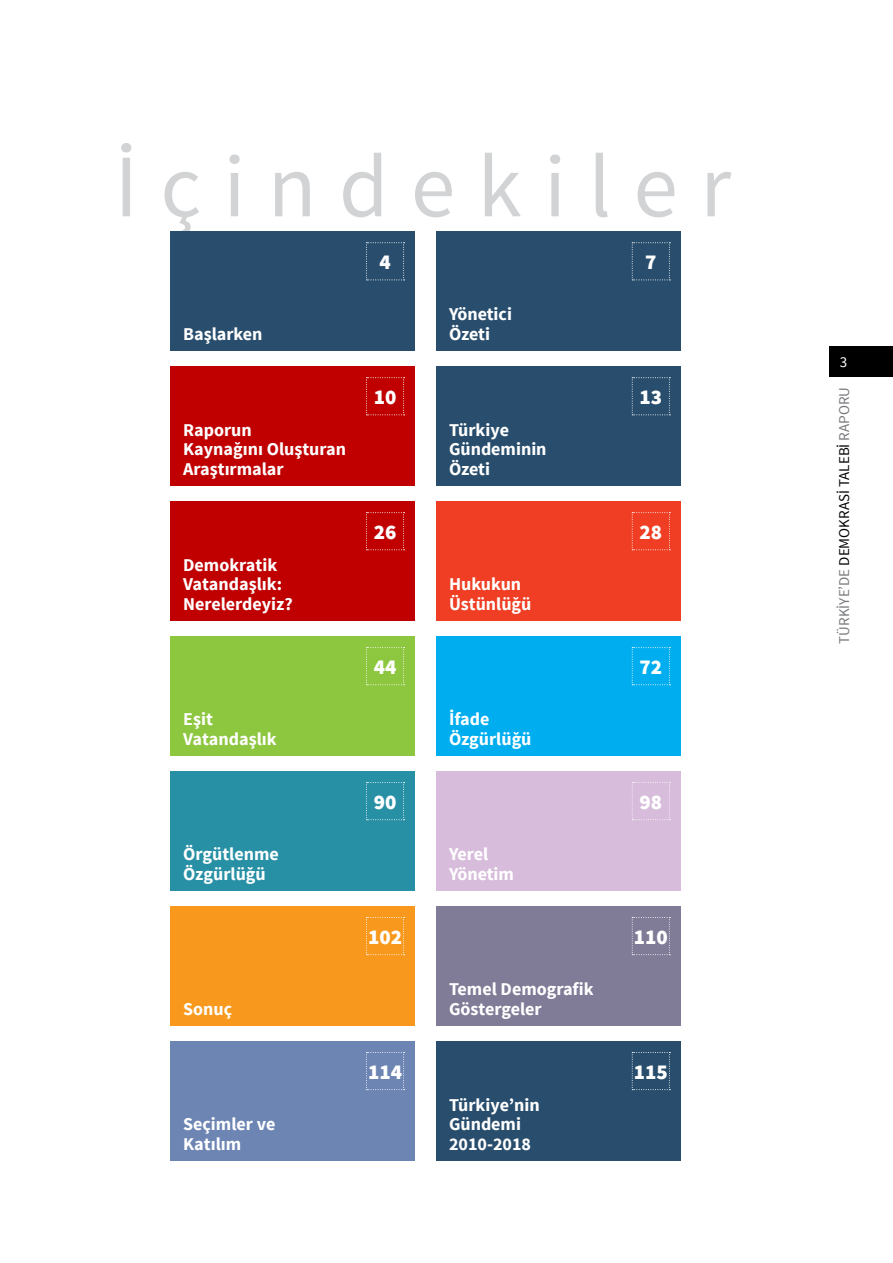
<style>
.page{position:relative;width:893px;height:1263px;background:#fff}
.page>*{position:absolute;margin:0;border:0;box-sizing:border-box;transform-origin:0 0}
.t1{font:900 21px "Source Sans Pro";color:#fff}
.t2{font:700 18px/19.5px "Source Sans Pro";color:#fff}
.t3{font:15px "Source Sans Pro";color:#77787b}
.t4{font:15px "Source Sans Pro";color:#fff}
.s1{color:#000}
</style>
<div class="page">
<div style="left:829px;top:346px;width:64px;height:31px;background:#000"></div>
<svg style="left:121px;top:143px;width:610px;height:92px"></svg>
<div style="left:170px;top:232px;width:245px;height:119px;background:#294e6d"></div>
<div style="left:436px;top:232px;width:244px;height:119px;background:#294e6d"></div>
<div style="left:170px;top:367px;width:245px;height:119px;background:#c00000"></div>
<div style="left:436px;top:367px;width:244px;height:119px;background:#294e6d"></div>
<div style="left:170px;top:502px;width:245px;height:119px;background:#c00000"></div>
<div style="left:436px;top:502px;width:244px;height:119px;background:#ef3e23"></div>
<div style="left:170px;top:637px;width:245px;height:119px;background:#8dc63f"></div>
<div style="left:436px;top:637px;width:244px;height:119px;background:#00aeef"></div>
<div style="left:170px;top:771px;width:245px;height:120px;background:#2890a5"></div>
<div style="left:436px;top:771px;width:244px;height:120px;background:#d7bcdb"></div>
<div style="left:170px;top:906px;width:245px;height:120px;background:#f8991d"></div>
<div style="left:436px;top:906px;width:244px;height:120px;background:#807b97"></div>
<div style="left:170px;top:1041px;width:245px;height:120px;background:#6d85b3"></div>
<div style="left:436px;top:1041px;width:244px;height:120px;background:#294e6d"></div>
<svg style="left:366px;top:242px;width:39px;height:39px"></svg>
<svg style="left:366px;top:377px;width:39px;height:38px"></svg>
<svg style="left:632px;top:242px;width:38px;height:39px"></svg>
<svg style="left:632px;top:377px;width:38px;height:38px"></svg>
<svg style="left:366px;top:512px;width:39px;height:38px"></svg>
<svg style="left:632px;top:512px;width:38px;height:38px"></svg>
<svg style="left:366px;top:647px;width:39px;height:38px"></svg>
<svg style="left:632px;top:647px;width:38px;height:38px"></svg>
<svg style="left:366px;top:782px;width:39px;height:38px"></svg>
<svg style="left:632px;top:782px;width:38px;height:38px"></svg>
<svg style="left:366px;top:917px;width:39px;height:38px"></svg>
<svg style="left:632px;top:917px;width:38px;height:38px"></svg>
<svg style="left:366px;top:1052px;width:39px;height:38px"></svg>
<svg style="left:632px;top:1052px;width:38px;height:38px"></svg>
<p class="t2" style="left:183px;top:325px;width:81px">Başlarken</p>
<p class="t2" style="left:183px;top:421px;width:164px">Raporun<br>Kaynağını Oluşturan<br>Araştırmalar</p>
<p class="t2" style="left:183px;top:556px;width:111px">Demokratik<br>Vatandaşlık:<br>Nerelerdeyiz?</p>
<p class="t1" style="left:379px;top:249px;width:13px">4</p>
<p class="t1" style="left:374px;top:383px;width:24px">10</p>
<p class="t2" style="left:449px;top:305px;width:64px">Yönetici<br>Özeti</p>
<p class="t2" style="left:449px;top:421px;width:99px">Türkiye<br>Gündeminin<br>Özeti</p>
<p class="t1" style="left:645px;top:249px;width:13px">7</p>
<p class="t1" style="left:639px;top:383px;width:24px">13</p>
<p class="t1" style="left:374px;top:518px;width:24px">26</p>
<p class="t1" style="left:639px;top:518px;width:24px">28</p>
<p class="t2" style="left:449px;top:575px;width:84px">Hukukun<br>Üstünlüğü</p>
<p class="t1" style="left:374px;top:653px;width:24px">44</p>
<p class="t1" style="left:639px;top:653px;width:24px">72</p>
<p class="t2" style="left:183px;top:710px;width:95px">Eşit<br>Vatandaşlık</p>
<p class="t2" style="left:449px;top:710px;width:84px">İfade<br>Özgürlüğü</p>
<p class="t1" style="left:374px;top:788px;width:24px">90</p>
<p class="t1" style="left:639px;top:788px;width:24px">98</p>
<p class="t2" style="left:183px;top:845px;width:97px">Örgütlenme<br>Özgürlüğü</p>
<p class="t2" style="left:449px;top:845px;width:67px">Yerel<br>Yönetim</p>
<p class="t2" style="left:183px;top:999px;width:50px">Sonuç</p>
<p class="t2" style="left:183px;top:1115px;width:94px">Seçimler ve<br>Katılım</p>
<p class="t1" style="left:368px;top:923px;width:36px">102</p>
<p class="t1" style="left:634px;top:923px;width:36px">110</p>
<p class="t2" style="left:449px;top:980px;width:146px">Temel Demografik<br>Göstergeler</p>
<p class="t1" style="left:368px;top:1058px;width:36px">114</p>
<p class="t1" style="left:634px;top:1058px;width:36px">115</p>
<p class="t2" style="left:449px;top:1095px;width:92px">Türkiye’nin<br>Gündemi<br>2010-2018</p>
<p class="t4" style="left:840px;top:353px;width:9px">3</p>
<p class="t3" style="left:835px;top:644px;width:258px;rotate:-90deg">TÜRKİYE’DE <span class="s1">DEMOKRASİ TALEBİ</span> RAPORU</p>
</div>
